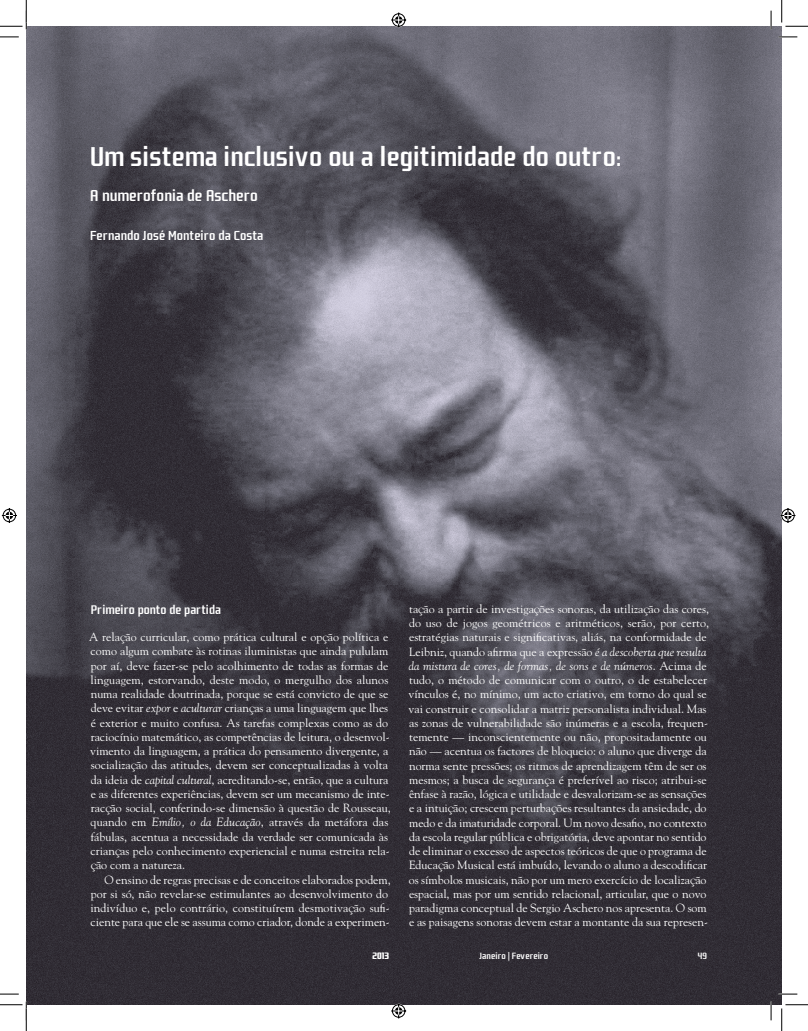
<style>
.page{position:relative;width:808px;height:1031px;background:#fff}
.page>*{position:absolute;margin:0;border:0;box-sizing:border-box;transform-origin:0 0}
.t1{font:500 30px "Fragma";color:#fff}
.t2{font:500 17.5px "Fragma";color:#fff}
.t3{font:500 14.38px "Fragma";color:#fff}
.t4{font:500 13.75px "Fragma";color:#fff}
.t5{font:11.88px/14.2px "Goudy Std";color:#fff}
.t6{font:500 10px "Fragma";color:#fff}
.t7{font:900 10px "Fragma";color:#fff}
.s1{font-style:italic}
</style>
<div class="page">
<img style="left:26px;top:26px;width:755px;height:978px">
<svg style="left:0;top:36px;width:19px;height:2px"></svg>
<svg style="left:778px;top:36px;width:19px;height:2px"></svg>
<svg style="left:0;top:993px;width:19px;height:1px"></svg>
<svg style="left:778px;top:993px;width:19px;height:1px"></svg>
<svg style="left:770px;top:11px;width:1px;height:18px"></svg>
<svg style="left:770px;top:1001px;width:1px;height:19px"></svg>
<svg style="left:0;top:0;width:27px;height:29px"></svg>
<svg style="left:0;top:1001px;width:27px;height:29px"></svg>
<svg style="left:781px;top:0;width:26px;height:27px"></svg>
<svg style="left:781px;top:1004px;width:26px;height:26px"></svg>
<svg style="left:389px;top:12px;width:18px;height:17px"></svg>
<svg style="left:389px;top:1001px;width:18px;height:18px"></svg>
<svg style="left:1px;top:508px;width:16px;height:15px"></svg>
<svg style="left:778px;top:506px;width:18px;height:18px"></svg>
<h1 class="t1" style="left:90px;top:141px;width:532px">Um sistema inclusivo ou a legitimidade do outro:</h1>
<h2 class="t2" style="left:90px;top:187px;width:169px">A numerofonia de Aschero</h2>
<p class="t3" style="left:90px;top:228px;width:175px">Fernando José Monteiro da Costa</p>
<p class="t4" style="left:91px;top:603px;width:132px">Primeiro ponto de partida</p>
<p class="t5" style="left:89px;top:630px;width:303px">A relação curricular, como prática cultural e opção política e como algum combate às rotinas iluministas que ainda pululam por aí, deve fazer-se pelo acolhimento de todas as formas de linguagem, estorvando, deste modo, o mergulho dos alunos numa realidade doutrinada, porque se está convicto de que se deve evitar <span class="s1">expor</span> e <span class="s1">aculturar</span> crianças a uma linguagem que lhes é exterior e muito confusa. As tarefas complexas como as do raciocínio matemático, as competências de leitura, o desenvol&shy;vimento da linguagem, a prática do pensamento divergente, a socialização das atitudes, devem ser conceptualizadas à volta da ideia de <span class="s1">capital cultural</span>, acreditando-se, então, que a cultura e as diferentes experiências, devem ser um mecanismo de inte&shy;racção social, conferindo-se dimensão à questão de Rousseau, quando em <span class="s1">Emílio, o da Educação</span>, através da metáfora das fábulas, acentua a necessidade da verdade ser comunicada às crianças pelo conhecimento experiencial e numa estreita rela&shy;ção com a natureza.</p>
<p class="t5" style="left:90px;top:873px;width:301px;text-indent:14px">O ensino de regras precisas e de conceitos elaborados podem, por si só, não revelar-se estimulantes ao desenvolvimento do indivíduo e, pelo contrário, constituírem desmotivação sufi&shy;ciente para que ele se assuma como criador, donde a experimen-</p>
<p class="t5" style="left:408px;top:602px;width:302px">tação a partir de investigações sonoras, da utilização das cores, do uso de jogos geométricos e aritméticos, serão, por certo, estratégias naturais e significativas, aliás, na conformidade de Leibniz, quando afirma que a expressão <span class="s1">é a descoberta que resulta da mistura de cores, de formas, de sons e de números</span>. Acima de tudo, o método de comunicar com o outro, o de estabelecer vínculos é, no mínimo, um acto criativo, em torno do qual se vai construir e consolidar a matriz personalista individual. Mas as zonas de vulnerabilidade são inúmeras e a escola, frequen&shy;temente — inconscientemente ou não, propositadamente ou não — acentua os factores de bloqueio: o aluno que diverge da norma sente pressões; os ritmos de aprendizagem têm de ser os mesmos; a busca de segurança é preferível ao risco; atribui-se ênfase à razão, lógica e utilidade e desvalorizam-se as sensações e a intuição; crescem perturbações resultantes da ansiedade, do medo e da imaturidade corporal. Um novo desafio, no contexto da escola regular pública e obrigatória, deve apontar no sentido de eliminar o excesso de aspectos teóricos de que o programa de Educação Musical está imbuído, levando o aluno a descodificar os símbolos musicais, não por um mero exercício de localização espacial, mas por um sentido relacional, articular, que o novo paradigma conceptual de Sergio Aschero nos apresenta. O som e as paisagens sonoras devem estar a montante da sua represen-</p>
<p class="t7" style="left:372px;top:949px;width:18px">2013</p>
<p class="t6" style="left:479px;top:950px;width:70px">Janeiro | Fevereiro</p>
<p class="t6" style="left:697px;top:950px;width:11px">49</p>
</div>
